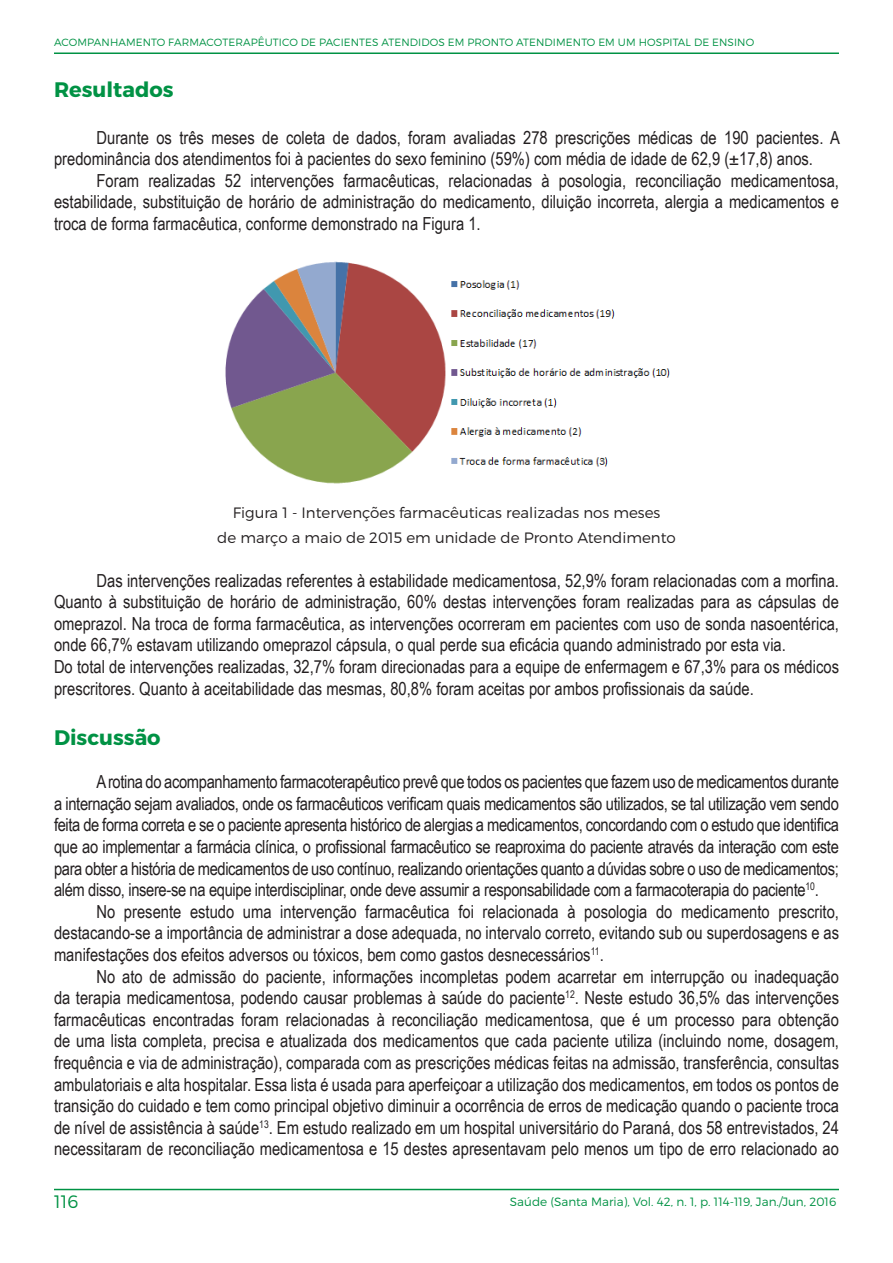
<style>
.page{position:relative;width:893px;height:1263px;background:#fff}
.page>*{position:absolute;margin:0;border:0;box-sizing:border-box;transform-origin:0 0}
.Título{font:700 21px "Montserrat";color:#009244}
.Parágrafo{font:18px/21.6px "Arial Narrow";color:#231f20;text-align:justify}
.t1{font:300 18px "Montserrat";color:#009244}
.Legenda_de_figura{font:300 15px "Montserrat";color:#231f20}
.t2{font:300 12px "Montserrat";color:#009244}
.t3{font:300 10.5px "Montserrat";letter-spacing:.01em;color:#009244}
</style>
<div class="page">
<hr style="left:54px;top:53px;width:785px;height:1px;background:#009244">
<hr style="left:54px;top:1189px;width:785px;height:1px;background:#009244">
<img style="left:225px;top:261px;width:445px;height:223px">
<p class="t3" style="left:54px;top:36px;width:702px">ACOMPANHAMENTO FARMACOTERAPÊUTICO DE PACIENTES ATENDIDOS EM PRONTO ATENDIMENTO EM UM HOSPITAL DE ENSINO</p>
<p class="Título" style="left:54px;top:76px;width:121px">Resultados</p>
<p class="Parágrafo" style="left:54px;top:126px;width:787px;text-indent:43px">Durante os três meses de coleta de dados, foram avaliadas 278 prescrições médicas de 190 pacientes. A predominância dos atendimentos foi à pacientes do sexo feminino (59%) com média de idade de 62,9 (±17,8) anos.</p>
<p class="Parágrafo" style="left:54px;top:169px;width:786px;text-indent:43px">Foram realizadas 52 intervenções farmacêuticas, relacionadas à posologia, reconciliação medicamentosa, estabilidade, substituição de horário de administração do medicamento, diluição incorreta, alergia a medicamentos e troca de forma farmacêutica, conforme demonstrado na Figura 1.</p>
<p class="Legenda_de_figura" style="left:233px;top:504px;width:429px">Figura 1 - Intervenções farmacêuticas realizadas nos meses</p>
<p class="Legenda_de_figura" style="left:217px;top:529px;width:460px">de março a maio de 2015 em unidade de Pronto Atendimento</p>
<p class="Parágrafo" style="left:54px;top:569px;width:786px;text-align:left;text-indent:43px">Das intervenções realizadas referentes à estabilidade medicamentosa, 52,9% foram relacionadas com a morfina.<br>Quanto à substituição de horário de administração, 60% destas intervenções foram realizadas para as cápsulas de omeprazol. Na troca de forma farmacêutica, as intervenções ocorreram em pacientes com uso de sonda nasoentérica, onde 66,7% estavam utilizando omeprazol cápsula, o qual perde sua eficácia quando administrado por esta via.<br>Do total de intervenções realizadas, 32,7% foram direcionadas para a equipe de enfermagem e 67,3% para os médicos prescritores. Quanto à aceitabilidade das mesmas, 80,8% foram aceitas por ambos profissionais da saúde.</p>
<p class="Título" style="left:54px;top:724px;width:108px">Discussão</p>
<p class="Parágrafo" style="left:54px;top:770px;width:786px;text-indent:43px">A rotina do acompanhamento farmacoterapêutico prevê que todos os pacientes que fazem uso de medicamentos durante a internação sejam avaliados, onde os farmacêuticos verificam quais medicamentos são utilizados, se tal utilização vem sendo feita de forma correta e se o paciente apresenta histórico de alergias a medicamentos, concordando com o estudo que identifica que ao implementar a farmácia clínica, o profissional farmacêutico se reaproxima do paciente através da interação com este para obter a história de medicamentos de uso contínuo, realizando orientações quanto a dúvidas sobre o uso de medicamentos; além disso, insere-se na equipe interdisciplinar, onde deve assumir a responsabilidade com a farmacoterapia do paciente<sup>10</sup>.</p>
<p class="Parágrafo" style="left:54px;top:900px;width:786px;text-indent:43px">No presente estudo uma intervenção farmacêutica foi relacionada à posologia do medicamento prescrito, destacando-se a importância de administrar a dose adequada, no intervalo correto, evitando sub ou superdosagens e as manifestações dos efeitos adversos ou tóxicos, bem como gastos desnecessários<sup>11</sup>.</p>
<p class="Parágrafo" style="left:54px;top:965px;width:786px;text-indent:43px">No ato de admissão do paciente, informações incompletas podem acarretar em interrupção ou inadequação da terapia medicamentosa, podendo causar problemas à saúde do paciente<sup>12</sup>. Neste estudo 36,5% das intervenções farmacêuticas encontradas foram relacionadas à reconciliação medicamentosa, que é um processo para obtenção de uma lista completa, precisa e atualizada dos medicamentos que cada paciente utiliza (incluindo nome, dosagem, frequência e via de administração), comparada com as prescrições médicas feitas na admissão, transferência, consultas ambulatoriais e alta hospitalar. Essa lista é usada para aperfeiçoar a utilização dos medicamentos, em todos os pontos de transição do cuidado e tem como principal objetivo diminuir a ocorrência de erros de medicação quando o paciente troca de nível de assistência à saúde<sup>13</sup>. Em estudo realizado em um hospital universitário do Paraná, dos 58 entrevistados, 24 necessitaram de reconciliação medicamentosa e 15 destes apresentavam pelo menos um tipo de erro relacionado ao</p>
<p class="t1" style="left:54px;top:1190px;width:26px">116</p>
<p class="t2" style="left:510px;top:1194px;width:328px">Saúde (Santa Maria), Vol. 42, n. 1, p. 114-119, Jan./Jun, 2016</p>
</div>
